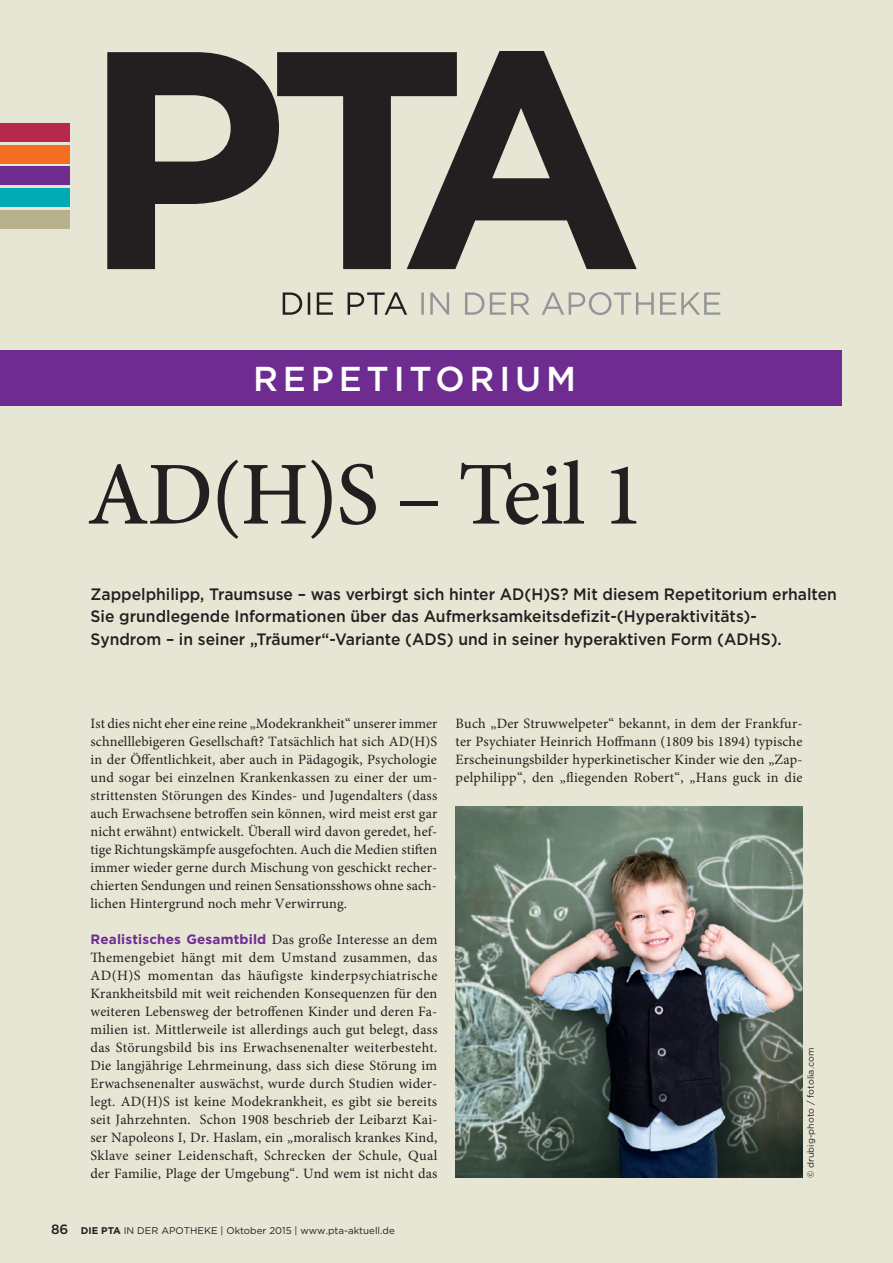
<style>
.page{position:relative;width:893px;height:1263px;background:#e7e5d4}
.page>*{position:absolute;margin:0;border:0;box-sizing:border-box;transform-origin:0 0}
.t1{font:500 90px "Minion Pro";letter-spacing:-.02em;color:#231f20}
.t2{font:500 34.5px "Gotham";letter-spacing:.14em;color:#fff}
.t3{font:500 16.5px/22.5px "Gotham";color:#231f20;scale:.95 1}
.t4{font:14.25px/18px "Minion Pro";letter-spacing:.01em;color:#231f20;text-align:justify}
.t5{font:700 13.5px "Gotham";letter-spacing:.01em;color:#6e2c91}
.t6{font:9.75px "Gotham";color:#231f20}
.t7{font:9px "Gotham";color:#231f20}
.s1{font-family:"Minion Pro";font-weight:400;font-size:14.25px;color:#231f20}
.s2{font-weight:500;font-size:13.5px}
.s3{font-weight:700}
</style>
<div class="page">
<div style="left:0;top:350px;width:842px;height:55px;background:#6e2c91"></div>
<svg style="left:421px;top:292px;width:299px;height:23px"></svg>
<svg style="left:283px;top:292px;width:124px;height:23px"></svg>
<svg style="left:107px;top:52px;width:530px;height:217px;fill:#231f20"></svg>
<div style="left:0;top:123px;width:69px;height:19px;background:#b6274b"></div>
<div style="left:0;top:145px;width:69px;height:19px;background:#f36e21"></div>
<div style="left:0;top:167px;width:69px;height:18px;background:#6e2c91"></div>
<div style="left:0;top:188px;width:69px;height:19px;background:#00aab5"></div>
<div style="left:0;top:210px;width:69px;height:19px;background:#b7b08b"></div>
<img style="left:456px;top:806px;width:346px;height:372px">
<h2 class="t2" style="left:253px;top:356px;width:324px">REPETITORIUM</h2>
<h1 class="t1" style="left:87px;top:434px;width:559px">AD(H)S – Teil 1</h1>
<p class="t3" style="left:91px;top:582px;width:787px">Zappelphilipp, Traumsuse – was verbirgt sich hinter AD(H)S? Mit diesem Repetitorium erhalten<br>Sie grundlegende Informationen über das Aufmerksamkeitsdefizit-(Hyperaktivitäts)-<br>Syndrom – in seiner „Träumer“-Variante (ADS) und in seiner hyperaktiven Form (ADHS).</p>
<p class="t4" style="left:91px;top:715px;width:349px">Ist dies nicht eher eine reine „Modekrankheit“ unserer immer schnelllebigeren Gesellschaft? Tatsächlich hat sich AD(H)S in der Öffentlichkeit, aber auch in Pädagogik, Psychologie und sogar bei einzelnen Krankenkassen zu einer der um&shy;strittensten Störungen des Kindes- und Jugendalters (dass auch Erwachsene betroffen sein können, wird meist erst gar nicht erwähnt) entwickelt. Überall wird davon geredet, hef&shy;tige Richtungskämpfe ausgefochten. Auch die Medien stiften immer wieder gerne durch Mischung von geschickt recher&shy;chierten Sendungen und reinen Sensationsshows ohne sach&shy;lichen Hintergrund noch mehr Verwirrung.</p>
<p class="t5" style="left:91px;top:930px;width:348px">Realistisches Gesamtbild <span class="s1">Das große Interesse an dem</span></p>
<p class="t4" style="left:91px;top:949px;width:348px">Themengebiet hängt mit dem Umstand zusammen, das AD(H)S momentan das häufigste kinderpsychiatrische Krankheitsbild mit weit reichenden Konsequenzen für den weiteren Lebensweg der betroffenen Kinder und deren Fa&shy;milien ist. Mittlerweile ist allerdings auch gut belegt, dass das Störungsbild bis ins Erwachsenenalter weiterbesteht.<br>Die langjährige Lehrmeinung, dass sich diese Störung im Erwachsenenalter auswächst, wurde durch Studien wider&shy;legt. AD(H)S ist keine Modekrankheit, es gibt sie bereits seit Jahrzehnten. Schon 1908 beschrieb der Leibarzt Kai&shy;ser Napoleons I, Dr. Haslam, ein „moralisch krankes Kind, Sklave seiner Leidenschaft, Schrecken der Schule, Qual der Familie, Plage der Umgebung“. Und wem ist nicht das</p>
<p class="t6" style="left:51px;top:1224px;width:345px"><span class="s2">86</span> <span class="s3">DIE PTA</span> IN DER APOTHEKE | Oktober 2015 | www.pta-aktuell.de</p>
<p class="t4" style="left:456px;top:715px;width:348px">Buch „Der Struwwelpeter“ bekannt, in dem der Frankfur&shy;ter Psychiater Heinrich Hoffmann (1809 bis 1894) typische Erscheinungsbilder hyperkinetischer Kinder wie den „Zap&shy;pelphilipp“, den „fliegenden Robert“, „Hans guck in die</p>
<p class="t7" style="left:805px;top:1178px;width:132px;rotate:-90deg">© drubig-photo / fotolia.com</p>
</div>
